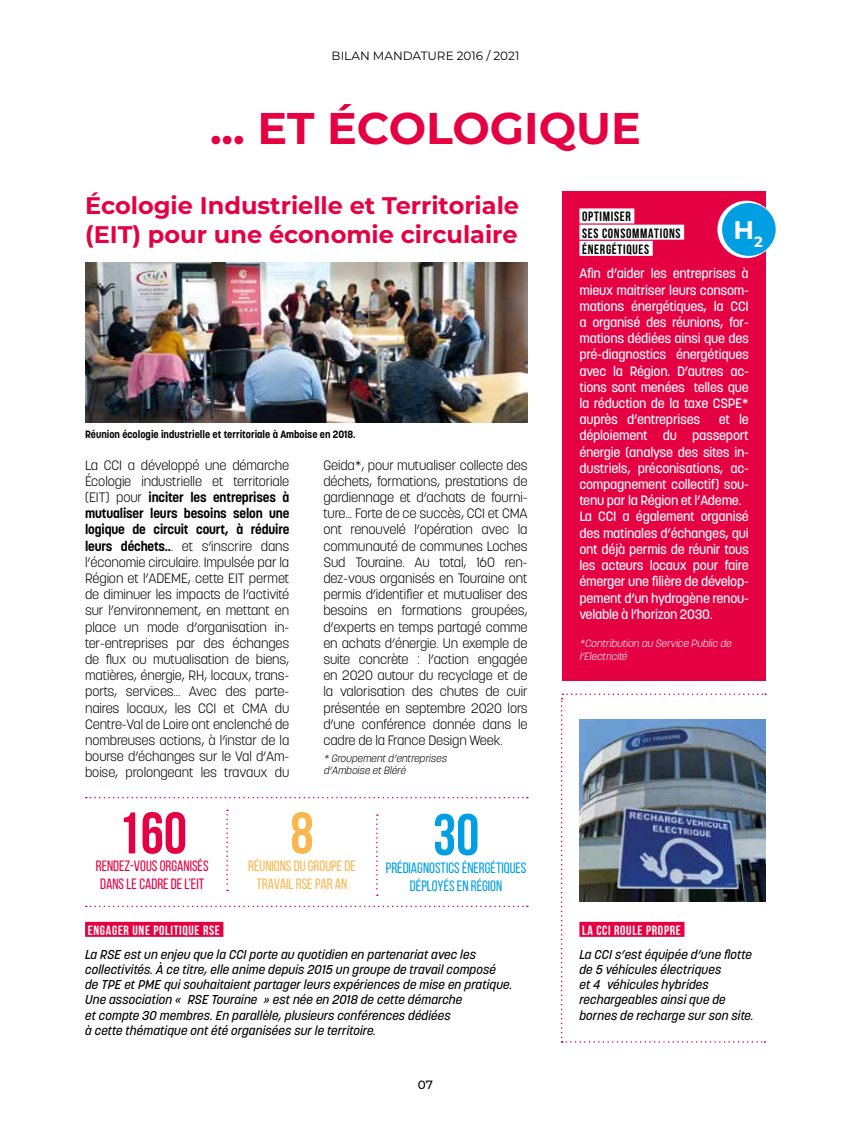
<style>
.page{position:relative;width:851px;height:1127px;background:#fff}
.page>*{position:absolute;margin:0;border:0;box-sizing:border-box;transform-origin:0 0}
.t1{font:700 58.5px "Bebas Neue";color:#e50043}
.t2{font:700 58.5px "Bebas Neue";color:#009fe3}
.t3{font:700 58.5px "Bebas Neue";color:#fab750}
.t4{font:700 44.4px "Montserrat";color:#e50043}
.t5{font:700 25.5px "Montserrat";color:#fff}
.t6{font:700 24px/28.8px "Montserrat";color:#e50043}
.t7{font:15px/18px "Bebas Neue";color:#009fe3;text-align:center}
.t8{font:15px/18px "Bebas Neue";color:#e50043}
.t9{font:15px/18px "Bebas Neue";color:#fab750;text-align:center}
.t10{font:300 13.5px/16.2px "Korolev";letter-spacing:-.01em;color:#000;text-align:justify}
.t11{font:500 13.5px/16.2px "Korolev";letter-spacing:-.02em;color:#fff;text-align:justify}
.t12{font:700 13.5px "Bebas Neue";letter-spacing:.05em;color:#fff}
.t13{font:700 13.5px/16.2px "Bebas Neue";letter-spacing:.05em;color:#000}
.t14{font:italic 500 12.75px/15.3px "Korolev";color:#000}
.t15{font:12px "Montserrat";color:#000}
.t16{font:500 12px "Montserrat";color:#000}
.t17{font:700 10.5px "Korolev";color:#000}
.t18{font:italic 300 10.5px/12.6px "Korolev";color:#fff}
.t19{font:italic 300 10.5px/12.6px "Korolev";color:#000}
.s1{font-weight:700}
</style>
<div class="page">
<div style="left:85px;top:922px;width:138px;height:15px;background:#e50043"></div>
<img style="left:85px;top:262px;width:442px;height:160px">
<svg style="left:86px;top:797px;width:441px;height:1px"></svg>
<svg style="left:86px;top:905px;width:441px;height:2px"></svg>
<svg style="left:226px;top:809px;width:2px;height:82px"></svg>
<div style="left:562px;top:191px;width:203px;height:489px;background:#e50043"></div>
<div style="left:579px;top:208px;width:55px;height:15px;background:#fff"></div>
<div style="left:579px;top:225px;width:105px;height:15px;background:#fff"></div>
<div style="left:579px;top:241px;width:73px;height:15px;background:#fff"></div>
<img style="left:561px;top:693px;width:205px;height:349px">
<div style="left:579px;top:922px;width:105px;height:15px;background:#e50043"></div>
<svg style="left:376px;top:814px;width:2px;height:82px"></svg>
<svg style="left:717px;top:201px;width:58px;height:57px"></svg>
<div style="left:722px;top:203px;width:53px;height:53px;background:#009fe3;border-radius:50%"></div>
<p class="t15" style="left:331px;top:47px;width:189px">BILAN MANDATURE 2016 / 2021</p>
<h2 class="t4" style="left:210px;top:96px;width:432px">... ET ÉCOLOGIQUE</h2>
<h3 class="t6" style="left:85px;top:190px;width:435px">Écologie Industrielle et Territoriale (EIT) pour une économie circulaire</h3>
<p class="t17" style="left:85px;top:427px;width:272px">Réunion écologie industrielle et territoriale à Amboise en 2018.</p>
<p class="t10" style="left:85px;top:457px;width:206px">La CCI a développé une démarche Écologie industrielle et territoriale (EIT) pour <span class="s1">inciter les entreprises à mutualiser leurs besoins selon une logique de circuit court, à réduire leurs déchets..</span>. et s’inscrire dans l’économie circulaire. Impulsée par la Région et l’ADEME, cette EIT permet de diminuer les impacts de l’activité sur l’environnement, en mettant en place un mode d’organisation in&shy;ter-entreprises par des échanges de flux ou mutualisation de biens, matières, énergie, RH, locaux, trans&shy;ports, services... Avec des parte&shy;naires locaux, les CCI et CMA du Centre-Val de Loire ont enclenché de nombreuses actions, à l’instar de la bourse d’échanges sur le Val d’Am&shy;boise, prolongeant les travaux du</p>
<p class="t10" style="left:323px;top:457px;width:206px">Geida*, pour mutualiser collecte des déchets, formations, prestations de gardiennage et d’achats de fourni&shy;ture... Forte de ce succès, CCI et CMA ont renouvelé l’opération avec la communauté de communes Loches Sud Touraine. Au total, 160 ren&shy;dez-vous organisés en Touraine ont permis d’identifier et mutualiser des besoins en formations groupées, d’experts en temps partagé comme en achats d’énergie. Un exemple de suite concrète : l’action engagée en 2020 autour du recyclage et de la valorisation des chutes de cuir présentée en septembre 2020 lors d’une conférence donnée dans le cadre de la France Design Week.</p>
<p class="t19" style="left:323px;top:752px;width:127px">* Groupementd’entreprises d’Amboise etBléré</p>
<h1 class="t1" style="left:117px;top:801px;width:71px">160</h1>
<p class="t8" style="left:96px;top:857px;width:114px">RENDEZ-VOUS ORGANISÉS<br>DANS LE CADRE DE L’EIT</p>
<h1 class="t3" style="left:290px;top:801px;width:25px">8</h1>
<p class="t9" style="left:248px;top:857px;width:109px">RÉUNIONS DU GROUPE DE<br>TRAVAIL RSE PAR AN</p>
<h1 class="t2" style="left:433px;top:803px;width:48px">30</h1>
<p class="t7" style="left:386px;top:859px;width:142px">PRÉDIAGNOSTICS ÉNERGÉTIQUES<br>DÉPLOYÉS EN RÉGION</p>
<p class="t12" style="left:88px;top:922px;width:133px">ENGAGER UNE POLITIQUE RSE</p>
<p class="t14" style="left:85px;top:946px;width:429px">La RSE est un enjeu que la CCI porte au quotidien en partenariat avec les collectivités. À ce titre, elle anime depuis 2015 un groupe de travail composé de TPE et PME qui souhaitaient partager leurs expériences de mise en pratique.<br>Une association « RSE Touraine » est née en 2018 de cette démarche<br>et compte 30 membres. En parallèle, plusieurs conférences dédiées<br>à cette thématique ont été organisées sur le territoire.</p>
<p class="t16" style="left:418px;top:1076px;width:17px">07</p>
<p class="t13" style="left:582px;top:208px;width:100px">OPTIMISER<br>SES CONSOMMATIONS<br>ÉNERGÉTIQUES</p>
<p class="t11" style="left:579px;top:266px;width:171px">Afin d’aider les entreprises à mieux maitriser leurs consom&shy;mations énergétiques, la CCI a organisé des réunions, for&shy;mations dédiées ainsi que des pré-diagnostics énergétiques avec la Région. D’autres ac&shy;tions sont menées telles que la réduction de la taxe CSPE* auprès d’entreprises</p>
<h3 class="t5" style="left:733px;top:211px;width:31px">H<sub>2</sub></h3>
<p class="t11" style="left:579px;top:411px;width:171px;text-align:left;text-indent:139px">et le déploiement du passeport énergie (analyse des sites in&shy;dustriels, préconisations, ac&shy;compagnement collectif) sou&shy;tenu par la Région et l’Ademe.<br>La CCI a également organisé des matinales d’échanges, qui ont déjà permis de réunir tous les acteurs locaux pour faire émerger une filière de dévelop&shy;pement d’un hydrogène renou&shy;velable à l’horizon 2030.</p>
<p class="t18" style="left:579px;top:637px;width:156px">*Contribution au Service Public de l’Electricité</p>
<p class="t12" style="left:582px;top:922px;width:100px">LA CCI ROULE PROPRE</p>
<p class="t14" style="left:579px;top:946px;width:176px">La CCI s’est équipée d’une flotte de 5 véhicules électriques<br>et 4 véhicules hybrides rechargeables ainsi que de bornes de recharge sur son site.</p>
</div>
